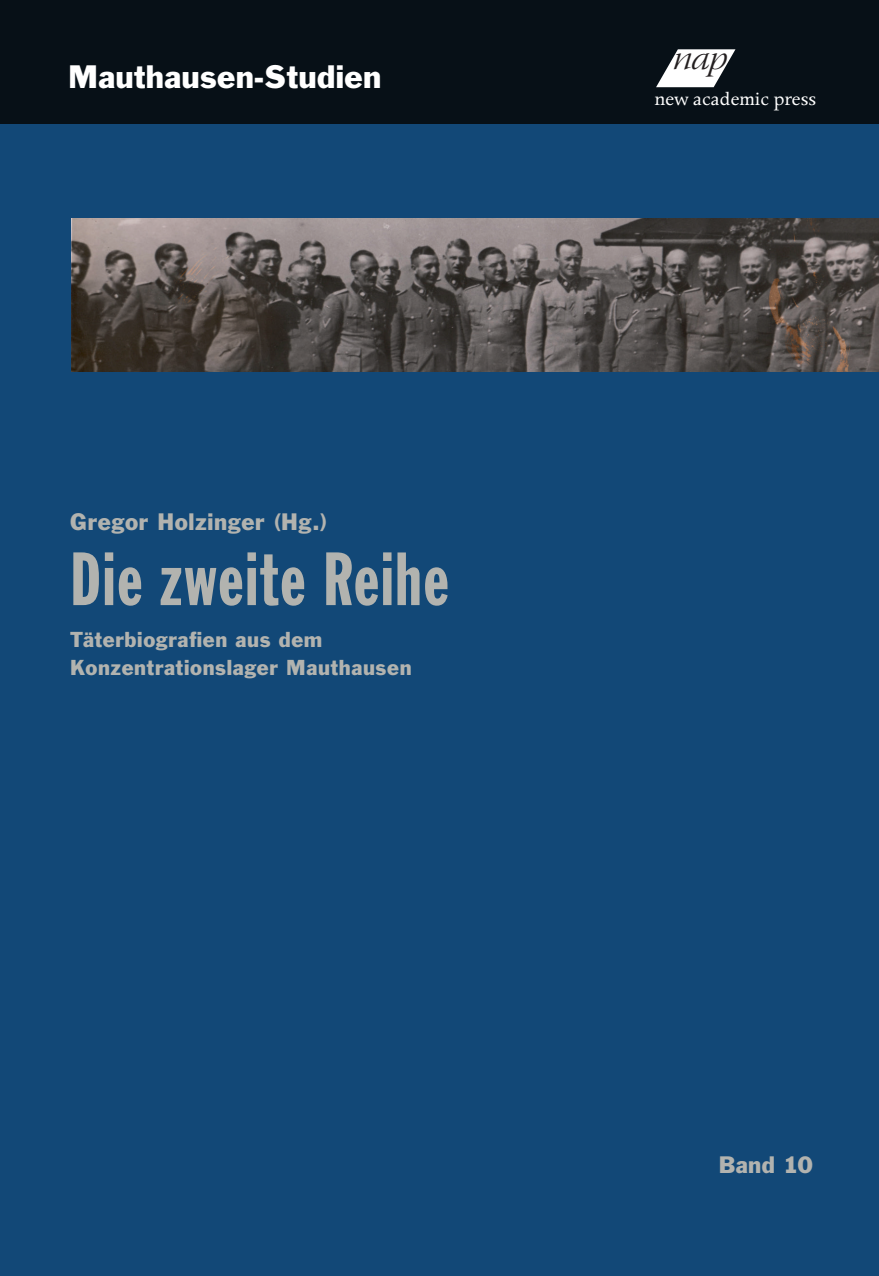
<style>
.page{position:relative;width:879px;height:1276px;background:#fff}
.page>*{position:absolute;margin:0;border:0;box-sizing:border-box;transform-origin:0 0}
.t1{font:74px "Franklin Gothic Std Extra Cond";letter-spacing:.025em;color:#b2b3af}
.t2{font:35.4px "Warnock Pro Light It Disp";color:#231f20;scale:1.1 1}
.t3{font:30px "Franklin Gothic Std";letter-spacing:.01em;color:#fff}
.t4{font:22px "Franklin Gothic Std";letter-spacing:.025em;color:#b2b3af}
.t5{font:20.6px "Apollo MT Pro";color:#fff}
.t6{font:20px/28px "Franklin Gothic Std";letter-spacing:.03em;color:#b2b3af}
</style>
<div class="page">
<div style="left:0;top:0;width:879px;height:131px;background:#071017"></div>
<div style="left:0;top:125px;width:879px;height:1151px;background:#124877"></div>
<img style="left:72px;top:218px;width:807px;height:153px">
<svg style="left:656px;top:49px;width:79px;height:38px"></svg>
<h3 class="t3" style="left:68px;top:57px;width:315px">Mauthausen-Studien</h3>
<p class="t4" style="left:70px;top:508px;width:258px">Gregor Holzinger (Hg.)</p>
<h1 class="t1" style="left:70px;top:539px;width:380px">Die zweite Reihe</h1>
<p class="t6" style="left:70px;top:625px;width:343px">Täterbiografien aus dem<br>Konzentrationslager Mauthausen</p>
<h2 class="t2" style="left:673px;top:38px;width:51px">nap</h2>
<p class="t5" style="left:654px;top:87px;width:163px">new academic press</p>
<p class="t4" style="left:719px;top:1150px;width:96px">Band 10</p>
</div>
